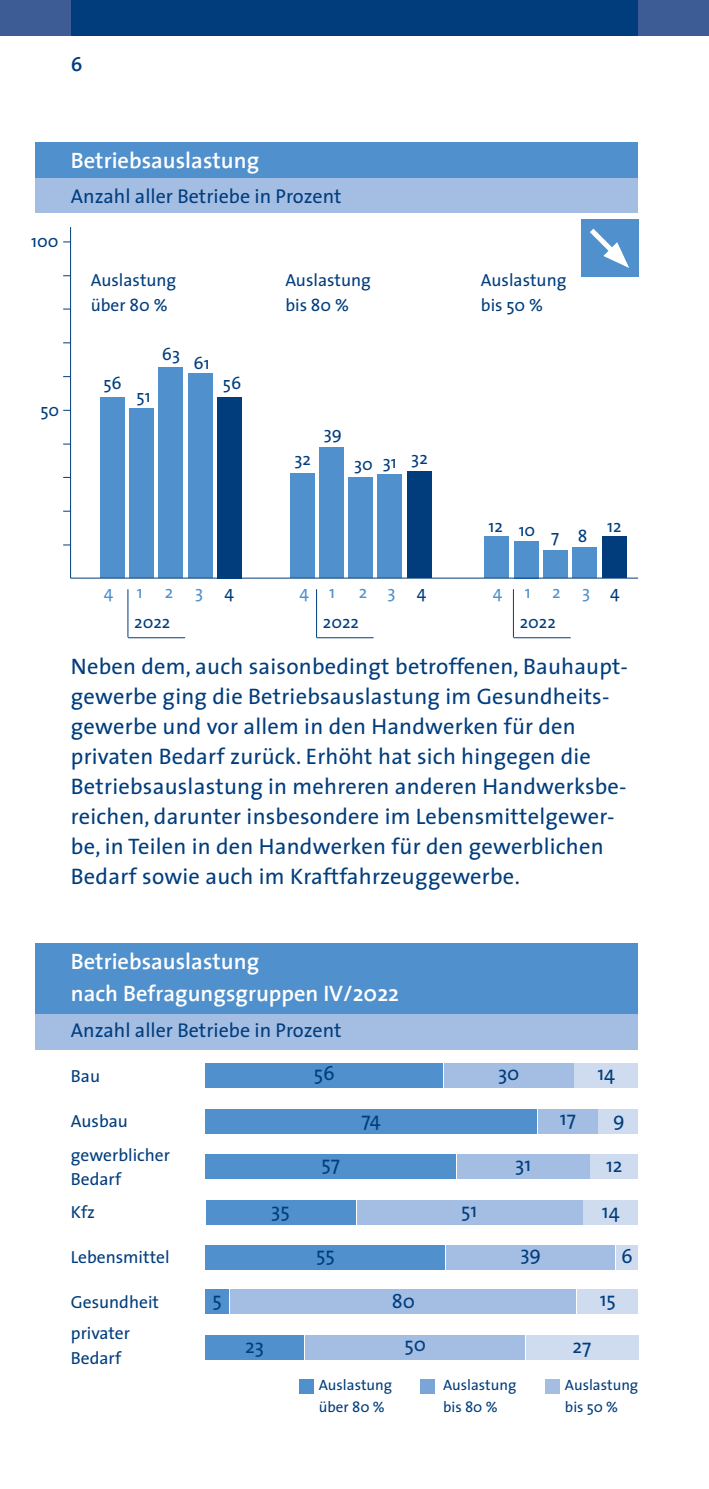
<style>
.page{position:relative;width:709px;height:1489px;background:#fff}
.page>*{position:absolute;margin:0;border:0;box-sizing:border-box;transform-origin:0 0}
.t1{font:22.5px/30px "The Sans";letter-spacing:.01em;color:#013d7d}
.t2{font:600 22.5px/32px "The Sans";color:#fff}
.t3{font:20px "The Sans";color:#013d7d}
.t4{font:600 20px "The Sans";color:#013d7d}
.t5{font:17.5px/24.8px "The Sans";color:#013d7d}
.t6{font:17.5px "The Sans";letter-spacing:1.21em;color:#5090cc}
.t7{font:15px/21.2px "The Sans";color:#013d7d}
.s1{color:#013d7d}
</style>
<div class="page">
<div style="left:0;top:0;width:709px;height:35px;background:#013d7d"></div>
<div style="left:0;top:0;width:71px;height:35px;background:#3d5c95"></div>
<div style="left:638px;top:0;width:71px;height:35px;background:#3d5c95"></div>
<div style="left:35px;top:1013px;width:603px;height:36px;background:#a4bee3"></div>
<div style="left:35px;top:942px;width:603px;height:71px;background:#5090cc"></div>
<div style="left:35px;top:177px;width:603px;height:36px;background:#a4bee3"></div>
<div style="left:35px;top:142px;width:603px;height:35px;background:#5090cc"></div>
<div style="left:581px;top:220px;width:57px;height:57px;background:#5090cc"></div>
<svg style="left:590px;top:228px;width:39px;height:40px"></svg>
<hr style="left:70px;top:227px;width:1px;height:351px;background:#013d7d">
<div style="left:100px;top:398px;width:25px;height:180px;background:#5090cc"></div>
<div style="left:129px;top:409px;width:25px;height:169px;background:#5090cc"></div>
<div style="left:158px;top:367px;width:25px;height:211px;background:#5090cc"></div>
<div style="left:188px;top:373px;width:25px;height:205px;background:#5090cc"></div>
<div style="left:217px;top:397px;width:25px;height:181px;background:#013d7d"></div>
<div style="left:290px;top:473px;width:25px;height:105px;background:#5090cc"></div>
<div style="left:319px;top:447px;width:25px;height:131px;background:#5090cc"></div>
<div style="left:348px;top:477px;width:25px;height:101px;background:#5090cc"></div>
<div style="left:377px;top:474px;width:25px;height:104px;background:#5090cc"></div>
<div style="left:407px;top:471px;width:25px;height:107px;background:#013d7d"></div>
<div style="left:484px;top:536px;width:25px;height:42px;background:#5090cc"></div>
<div style="left:513px;top:541px;width:25px;height:37px;background:#5090cc"></div>
<div style="left:542px;top:550px;width:25px;height:28px;background:#5090cc"></div>
<div style="left:572px;top:547px;width:25px;height:31px;background:#5090cc"></div>
<div style="left:602px;top:536px;width:24px;height:42px;background:#013d7d"></div>
<hr style="left:71px;top:577px;width:567px;height:1px;background:#013d7d">
<hr style="left:127px;top:589px;width:1px;height:48px;background:#013d7d">
<hr style="left:316px;top:589px;width:1px;height:48px;background:#013d7d">
<hr style="left:513px;top:589px;width:1px;height:48px;background:#013d7d">
<hr style="left:128px;top:637px;width:57px;height:1px;background:#013d7d">
<hr style="left:316px;top:637px;width:57px;height:1px;background:#013d7d">
<hr style="left:513px;top:637px;width:57px;height:1px;background:#013d7d">
<div style="left:446px;top:1244px;width:169px;height:25px;background:#a4bee3"></div>
<div style="left:206px;top:1108px;width:330px;height:25px;background:#5090cc"></div>
<div style="left:538px;top:1108px;width:59px;height:25px;background:#a4bee3"></div>
<div style="left:598px;top:1108px;width:40px;height:25px;background:#cfdcef"></div>
<div style="left:206px;top:1154px;width:250px;height:24px;background:#5090cc"></div>
<div style="left:457px;top:1154px;width:132px;height:24px;background:#a4bee3"></div>
<div style="left:590px;top:1154px;width:48px;height:24px;background:#cfdcef"></div>
<div style="left:206px;top:1199px;width:149px;height:25px;background:#5090cc"></div>
<div style="left:356px;top:1199px;width:226px;height:25px;background:#a4bee3"></div>
<div style="left:583px;top:1199px;width:55px;height:25px;background:#cfdcef"></div>
<div style="left:574px;top:1063px;width:64px;height:25px;background:#cfdcef"></div>
<div style="left:206px;top:1244px;width:239px;height:25px;background:#5090cc"></div>
<div style="left:206px;top:1335px;width:98px;height:25px;background:#5090cc"></div>
<div style="left:305px;top:1335px;width:220px;height:25px;background:#a4bee3"></div>
<div style="left:526px;top:1335px;width:112px;height:25px;background:#cfdcef"></div>
<div style="left:206px;top:1063px;width:237px;height:25px;background:#5090cc"></div>
<div style="left:444px;top:1063px;width:129px;height:25px;background:#a4bee3"></div>
<div style="left:299px;top:1379px;width:15px;height:14px;background:#5090cc"></div>
<div style="left:420px;top:1379px;width:15px;height:14px;background:#7aa5d7"></div>
<div style="left:545px;top:1379px;width:14px;height:14px;background:#a4bee3"></div>
<div style="left:616px;top:1244px;width:22px;height:25px;background:#cfdcef"></div>
<div style="left:230px;top:1289px;width:346px;height:25px;background:#a4bee3"></div>
<div style="left:206px;top:1289px;width:23px;height:25px;background:#5090cc"></div>
<div style="left:577px;top:1289px;width:61px;height:25px;background:#cfdcef"></div>
<p class="t4" style="left:71px;top:47px;width:13px">6</p>
<p class="t2" style="left:71px;top:143px;width:190px">Betriebsauslastung</p>
<p class="t3" style="left:71px;top:180px;width:272px">Anzahl aller Betriebe in Prozent</p>
<p class="t5" style="left:31px;top:228px;width:29px">100</p>
<p class="t5" style="left:40px;top:397px;width:20px">50</p>
<p class="t5" style="left:91px;top:267px;width:87px">Auslastung über 80 %</p>
<p class="t5" style="left:285px;top:267px;width:87px">Auslastung bis 80 %</p>
<p class="t5" style="left:481px;top:267px;width:87px">Auslastung bis 50 %</p>
<p class="t5" style="left:162px;top:341px;width:20px">63</p>
<p class="t5" style="left:193px;top:349px;width:18px">61</p>
<p class="t5" style="left:103px;top:370px;width:20px">56</p>
<p class="t5" style="left:223px;top:370px;width:20px">56</p>
<p class="t5" style="left:137px;top:383px;width:16px">51</p>
<p class="t5" style="left:324px;top:420px;width:20px">39</p>
<p class="t5" style="left:294px;top:446px;width:18px">32</p>
<p class="t5" style="left:354px;top:449px;width:75px">30 31 32</p>
<p class="t5" style="left:488px;top:515px;width:48px">12 10</p>
<p class="t5" style="left:607px;top:513px;width:16px">12</p>
<p class="t5" style="left:551px;top:523px;width:38px">7 8</p>
<p class="t6" style="left:104px;top:577px;width:11px">4</p>
<p class="t6" style="left:137px;top:577px;width:7px">1</p>
<p class="t6" style="left:165px;top:577px;width:10px">2</p>
<p class="t6" style="left:195px;top:577px;width:40px">3 <span class="s1">4</span></p>
<p class="t6" style="left:299px;top:577px;width:37px">4 1</p>
<p class="t6" style="left:359px;top:577px;width:69px">23<span class="s1">4</span></p>
<p class="t6" style="left:493px;top:577px;width:11px">4</p>
<p class="t6" style="left:525px;top:577px;width:96px">123<span class="s1">4</span></p>
<p class="t5" style="left:134px;top:609px;width:38px">2022</p>
<p class="t5" style="left:323px;top:609px;width:38px">2022</p>
<p class="t5" style="left:520px;top:609px;width:38px">2022</p>
<p class="t1" style="left:71px;top:650px;width:558px">Neben dem, auch saisonbedingt betroffenen, Bauhaupt&shy;gewerbe ging die Betriebsauslastung im Gesundheits&shy;gewerbe und vor allem in den Handwerken für den privaten Bedarf zurück. Erhöht hat sich hingegen die Betriebsauslastung in mehreren anderen Handwerksbe&shy;reichen, darunter insbesondere im Lebensmittelgewer&shy;be, in Teilen in den Handwerken für den gewerblichen Bedarf sowie auch im Kraftfahrzeuggewerbe.</p>
<p class="t2" style="left:71px;top:944px;width:330px">Betriebsauslastung<br>nach Befragungsgruppen IV/2022</p>
<p class="t3" style="left:71px;top:1013px;width:272px">Anzahl aller Betriebe in Prozent</p>
<p class="t5" style="left:71px;top:1062px;width:31px">Bau</p>
<p class="t5" style="left:71px;top:1103px;width:101px;line-height:33.5px">Ausbau gewerblicher</p>
<p class="t5" style="left:71px;top:1162px;width:52px;line-height:32.2px">Bedarf<br>Kfz</p>
<p class="t5" style="left:71px;top:1243px;width:100px">Lebensmittel</p>
<p class="t5" style="left:71px;top:1286px;width:90px;line-height:31px">Gesundheit privater</p>
<p class="t5" style="left:71px;top:1344px;width:52px">Bedarf</p>
<p class="t3" style="left:271px;top:1193px;width:20px">35</p>
<p class="t3" style="left:314px;top:1056px;width:22px">56</p>
<p class="t3" style="left:321px;top:1146px;width:20px">57</p>
<p class="t3" style="left:361px;top:1102px;width:21px">74</p>
<p class="t3" style="left:316px;top:1237px;width:20px">55</p>
<p class="t3" style="left:461px;top:1193px;width:18px">51</p>
<p class="t3" style="left:498px;top:1056px;width:23px">30</p>
<p class="t3" style="left:560px;top:1101px;width:17px">17</p>
<p class="t3" style="left:597px;top:1056px;width:19px">14</p>
<p class="t3" style="left:613px;top:1102px;width:13px">9</p>
<p class="t3" style="left:515px;top:1147px;width:17px">31</p>
<p class="t3" style="left:606px;top:1148px;width:18px">12</p>
<p class="t3" style="left:602px;top:1194px;width:19px">14</p>
<p class="t3" style="left:520px;top:1236px;width:22px">39</p>
<p class="t3" style="left:621px;top:1239px;width:13px">6</p>
<p class="t3" style="left:213px;top:1282px;width:11px">5</p>
<p class="t3" style="left:392px;top:1284px;width:25px">80</p>
<p class="t3" style="left:599px;top:1282px;width:18px">15</p>
<p class="t3" style="left:245px;top:1328px;width:20px">23</p>
<p class="t3" style="left:404px;top:1327px;width:23px">50</p>
<p class="t3" style="left:572px;top:1329px;width:20px">27</p>
<p class="t7" style="left:319px;top:1373px;width:75px">Auslastung über 80 %</p>
<p class="t7" style="left:443px;top:1373px;width:75px">Auslastung bis 80 %</p>
<p class="t7" style="left:565px;top:1373px;width:75px">Auslastung bis 50 %</p>
</div>
